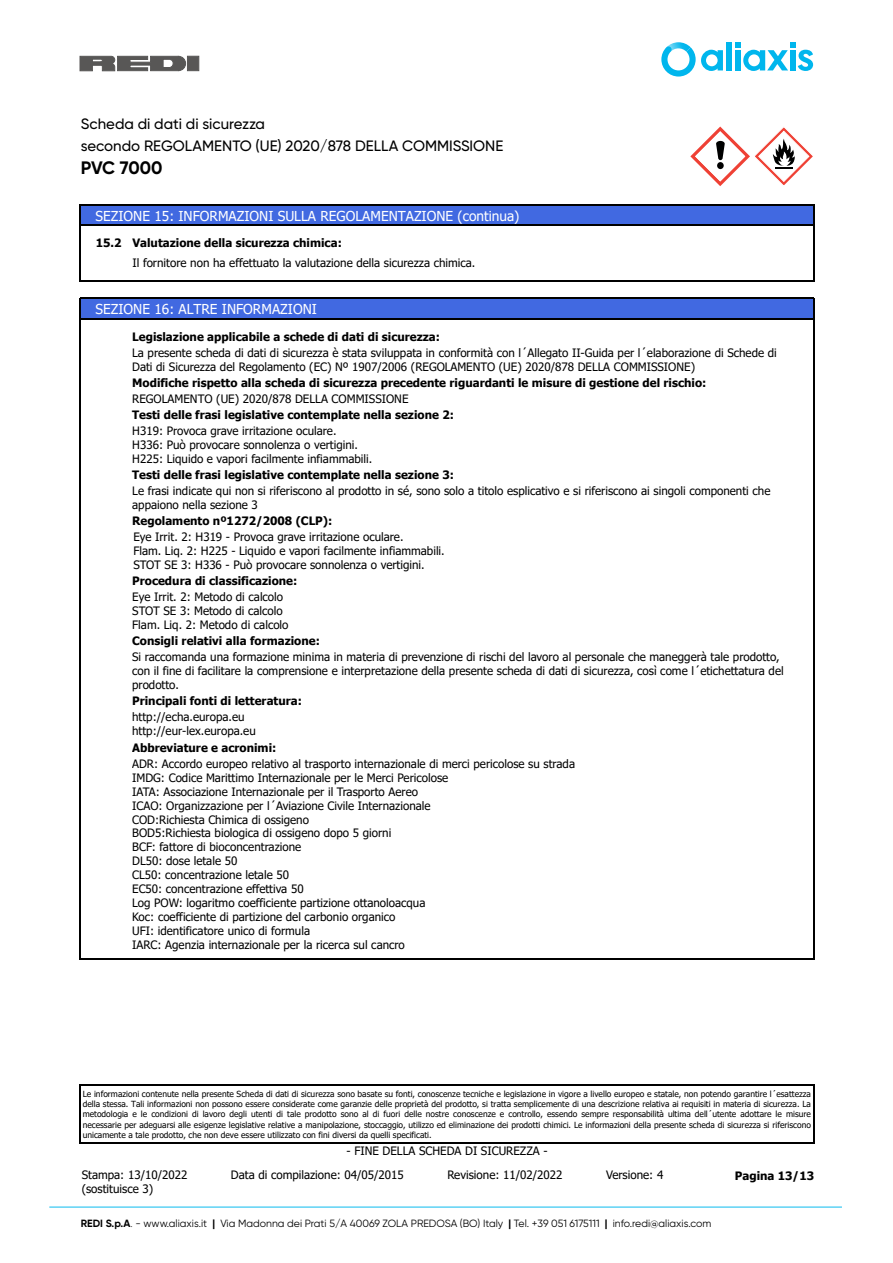
<style>
.page{position:relative;width:893px;height:1263px;background:#fff}
.page>*{position:absolute;margin:0;border:0;box-sizing:border-box;transform-origin:0 0}
.t1{font:700 18px "Gilroy";letter-spacing:-.01em;color:#000}
.t2{font:500 15px/22.5px "Gilroy";color:#000}
.t3{font:13.65px "Tahoma";color:#fff}
.t4{font:11.55px/14px "Tahoma";color:#000}
.t5{font:700 11.55px "Tahoma";color:#000}
.t6{font:10.5px "Gilroy";color:#000}
.t7{font:9.45px "Tahoma";color:#000}
.t8{font:8.4px/10.1px "Tahoma";color:#000;text-align:justify}
.s1{font-weight:700}
.s2{font-weight:300}
</style>
<div class="page">
<hr style="left:49px;top:1207px;width:793px;height:1px;background:#0bbbef">
<div style="left:187px;top:56px;width:12px;height:15px;background:#585756"></div>
<svg style="left:80px;top:56px;width:106px;height:15px;background:#737271"></svg>
<div style="left:727px;top:42px;width:5px;height:28px;background:#00b6ed"></div>
<svg style="left:736px;top:42px;width:77px;height:29px"></svg>
<svg style="left:661px;top:42px;width:62px;height:35px"></svg>
<svg style="left:690px;top:127px;width:123px;height:59px"></svg>
<div style="left:96px;top:205px;width:718px;height:21px;background:#4169e1"></div>
<hr style="left:96px;top:205px;width:718px;height:1px;background:#000">
<hr style="left:96px;top:225px;width:718px;height:1px;background:#000">
<svg style="left:80px;top:205px;width:16px;height:76px"></svg>
<svg style="left:813px;top:206px;width:1px;height:75px"></svg>
<hr style="left:80px;top:281px;width:734px;height:1px;background:#000">
<div style="left:96px;top:298px;width:718px;height:21px;background:#4169e1"></div>
<hr style="left:96px;top:298px;width:718px;height:1px;background:#000">
<hr style="left:96px;top:318px;width:718px;height:1px;background:#000">
<svg style="left:80px;top:298px;width:16px;height:47px"></svg>
<svg style="left:813px;top:299px;width:1px;height:46px"></svg>
<hr style="left:80px;top:345px;width:1px;height:30px;background:#000">
<hr style="left:813px;top:345px;width:1px;height:30px;background:#000">
<svg style="left:80px;top:375px;width:1px;height:48px"></svg>
<svg style="left:813px;top:375px;width:1px;height:48px"></svg>
<hr style="left:80px;top:423px;width:1px;height:44px;background:#000">
<hr style="left:813px;top:423px;width:1px;height:44px;background:#000">
<svg style="left:80px;top:467px;width:1px;height:16px"></svg>
<svg style="left:813px;top:467px;width:1px;height:16px"></svg>
<hr style="left:80px;top:483px;width:1px;height:30px;background:#000">
<hr style="left:813px;top:483px;width:1px;height:30px;background:#000">
<svg style="left:80px;top:513px;width:1px;height:17px"></svg>
<svg style="left:813px;top:513px;width:1px;height:17px"></svg>
<hr style="left:80px;top:530px;width:1px;height:44px;background:#000">
<hr style="left:813px;top:530px;width:1px;height:44px;background:#000">
<svg style="left:80px;top:574px;width:1px;height:16px"></svg>
<svg style="left:813px;top:574px;width:1px;height:16px"></svg>
<hr style="left:80px;top:590px;width:1px;height:44px;background:#000">
<hr style="left:813px;top:590px;width:1px;height:44px;background:#000">
<svg style="left:80px;top:634px;width:1px;height:16px"></svg>
<svg style="left:813px;top:634px;width:1px;height:16px"></svg>
<hr style="left:80px;top:650px;width:1px;height:44px;background:#000">
<hr style="left:813px;top:650px;width:1px;height:44px;background:#000">
<svg style="left:80px;top:694px;width:1px;height:16px"></svg>
<svg style="left:813px;top:694px;width:1px;height:16px"></svg>
<hr style="left:80px;top:710px;width:1px;height:30px;background:#000">
<hr style="left:813px;top:710px;width:1px;height:30px;background:#000">
<svg style="left:80px;top:740px;width:1px;height:16px"></svg>
<svg style="left:813px;top:740px;width:1px;height:16px"></svg>
<hr style="left:80px;top:756px;width:1px;height:198px;background:#000">
<hr style="left:813px;top:756px;width:1px;height:198px;background:#000">
<hr style="left:80px;top:959px;width:734px;height:1px;background:#000">
<hr style="left:80px;top:1084px;width:1px;height:59px;background:#000">
<hr style="left:813px;top:1084px;width:1px;height:59px;background:#000">
<hr style="left:80px;top:1084px;width:734px;height:1px;background:#000">
<hr style="left:80px;top:1142px;width:734px;height:1px;background:#000">
<p class="t2" style="left:81px;top:112px;width:424px">Scheda di dati di sicurezza<br>secondo REGOLAMENTO (UE) 2020/878 DELLA COMMISSIONE</p>
<h1 class="t1" style="left:81px;top:156px;width:83px">PVC 7000</h1>
<p class="t7" style="left:252px;top:131px;width:265px">secondo REGOLAMENTO (UE) 2020/878 DELLA COMMISSIONE</p>
<p class="t3" style="left:96px;top:207px;width:425px">SEZIONE 15: INFORMAZIONI SULLA REGOLAMENTAZIONE (continua)</p>
<p class="t5" style="left:96px;top:235px;width:248px">15.2 Valutazione della sicurezza chimica:</p>
<p class="t4" style="left:132px;top:257px;width:345px">Il fornitore non ha effettuato la valutazione della sicurezza chimica.</p>
<p class="t3" style="left:96px;top:300px;width:223px">SEZIONE 16: ALTRE INFORMAZIONI</p>
<p class="t5" style="left:132px;top:328px;width:309px">Legislazione applicabile a schede di dati di sicurezza:</p>
<p class="t4" style="left:132px;top:346px;width:646px">La presente scheda di dati di sicurezza è stata sviluppata in conformità con l´Allegato II-Guida per l´elaborazione di Schede di<br>Dati di Sicurezza del Regolamento (EC) Nº 1907/2006 (REGOLAMENTO (UE) 2020/878 DELLA COMMISSIONE)</p>
<p class="t5" style="left:132px;top:374px;width:576px">Modifiche rispetto alla scheda di sicurezza precedente riguardanti le misure di gestione del rischio:</p>
<p class="t4" style="left:132px;top:392px;width:278px">REGOLAMENTO (UE) 2020/878 DELLA COMMISSIONE</p>
<p class="t5" style="left:132px;top:406px;width:323px">Testi delle frasi legislative contemplate nella sezione 2:</p>
<p class="t4" style="left:132px;top:424px;width:242px">H319: Provoca grave irritazione oculare.<br>H336: Può provocare sonnolenza o vertigini.<br>H225: Liquido e vapori facilmente infiammabili.</p>
<p class="t5" style="left:132px;top:467px;width:323px">Testi delle frasi legislative contemplate nella sezione 3:</p>
<p class="t4" style="left:132px;top:484px;width:640px">Le frasi indicate qui non si riferiscono al prodotto in sé, sono solo a titolo esplicativo e si riferiscono ai singoli componenti che appaiono nella sezione 3</p>
<p class="t5" style="left:132px;top:513px;width:202px">Regolamento nº1272/2008 (CLP):</p>
<p class="t4" style="left:133px;top:531px;width:313px">Eye Irrit. 2: H319 - Provoca grave irritazione oculare.<br>Flam. Liq. 2: H225 - Liquido e vapori facilmente infiammabili.<br>STOT SE 3: H336 - Può provocare sonnolenza o vertigini.</p>
<p class="t5" style="left:132px;top:573px;width:167px">Procedura di classificazione:</p>
<p class="t4" style="left:132px;top:591px;width:158px">Eye Irrit. 2: Metodo di calcolo<br>STOT SE 3: Metodo di calcolo<br>Flam. Liq. 2: Metodo di calcolo</p>
<p class="t5" style="left:132px;top:633px;width:189px">Consigli relativi alla formazione:</p>
<p class="t4" style="left:132px;top:651px;width:653px">Si raccomanda una formazione minima in materia di prevenzione di rischi del lavoro al personale che maneggerà tale prodotto, con il fine di facilitare la comprensione e interpretazione della presente scheda di dati di sicurezza, così come l´etichettatura del prodotto.</p>
<p class="t5" style="left:132px;top:693px;width:171px">Principali fonti di letteratura:</p>
<p class="t4" style="left:132px;top:711px;width:125px">http://echa.europa.eu http://eur-lex.europa.eu</p>
<p class="t5" style="left:132px;top:739px;width:146px">Abbreviature e acronimi:</p>
<p class="t4" style="left:132px;top:757px;width:444px">ADR: Accordo europeo relativo al trasporto internazionale di merci pericolose su strada IMDG: Codice Marittimo Internazionale per le Merci Pericolose<br>IATA: Associazione Internazionale per il Trasporto Aereo<br>ICAO: Organizzazione per l´Aviazione Civile Internazionale<br>COD:Richiesta Chimica di ossigeno<br>BOD5:Richiesta biologica di ossigeno dopo 5 giorni<br>BCF: fattore di bioconcentrazione<br>DL50: dose letale 50<br>CL50: concentrazione letale 50<br>EC50: concentrazione effettiva 50<br>Log POW: logaritmo coefficiente partizione ottanoloacqua<br>Koc: coefficiente di partizione del carbonio organico<br>UFI: identificatore unico di formula<br>IARC: Agenzia internazionale per la ricerca sul cancro</p>
<p class="t8" style="left:83px;top:1089px;width:730px">Le informazioni contenute nella presente Scheda di dati di sicurezza sono basate su fonti, conoscenze tecniche e legislazione in vigore a livello europeo e statale, non potendo garantire l´esattezza della stessa. Tali informazioni non possono essere considerate come garanzie delle proprietà del prodotto, si tratta semplicemente di una descrizione relativa ai requisiti in materia di sicurezza. La metodologia e le condizioni di lavoro degli utenti di tale prodotto sono al di fuori delle nostre conoscenze e controllo, essendo sempre responsabilità ultima dell´utente adottare le misure necessarie per adeguarsi alle esigenze legislative relative a manipolazione, stoccaggio, utilizzo ed eliminazione dei prodotti chimici. Le informazioni della presente scheda di sicurezza si riferiscono unicamente a tale prodotto, che non deve essere utilizzato con fini diversi da quelli specificati.</p>
<p class="t4" style="left:347px;top:1144px;width:203px">- FINE DELLA SCHEDA DI SICUREZZA -</p>
<p class="t4" style="left:82px;top:1168px;width:107px">Stampa: 13/10/2022</p>
<p class="t4" style="left:231px;top:1168px;width:174px">Data di compilazione: 04/05/2015</p>
<p class="t4" style="left:447px;top:1168px;width:117px">Revisione: 11/02/2022</p>
<p class="t4" style="left:606px;top:1168px;width:59px">Versione: 4</p>
<p class="t4" style="left:82px;top:1182px;width:73px">(sostituisce 3)</p>
<p class="t5" style="left:735px;top:1167px;width:81px">Pagina 13/13</p>
<p class="t6" style="left:81px;top:1216px;width:632px"><span class="s1">REDI S.p.A</span><span class="s2">.</span> - www.aliaxis.it <span class="s1">|</span> Via Madonna dei Prati 5/A 40069 ZOLA PREDOSA (BO) Italy <span class="s1">|</span> Tel. +39 051 6175111 <span class="s1">|</span> info.redi@aliaxis.com</p>
</div>
